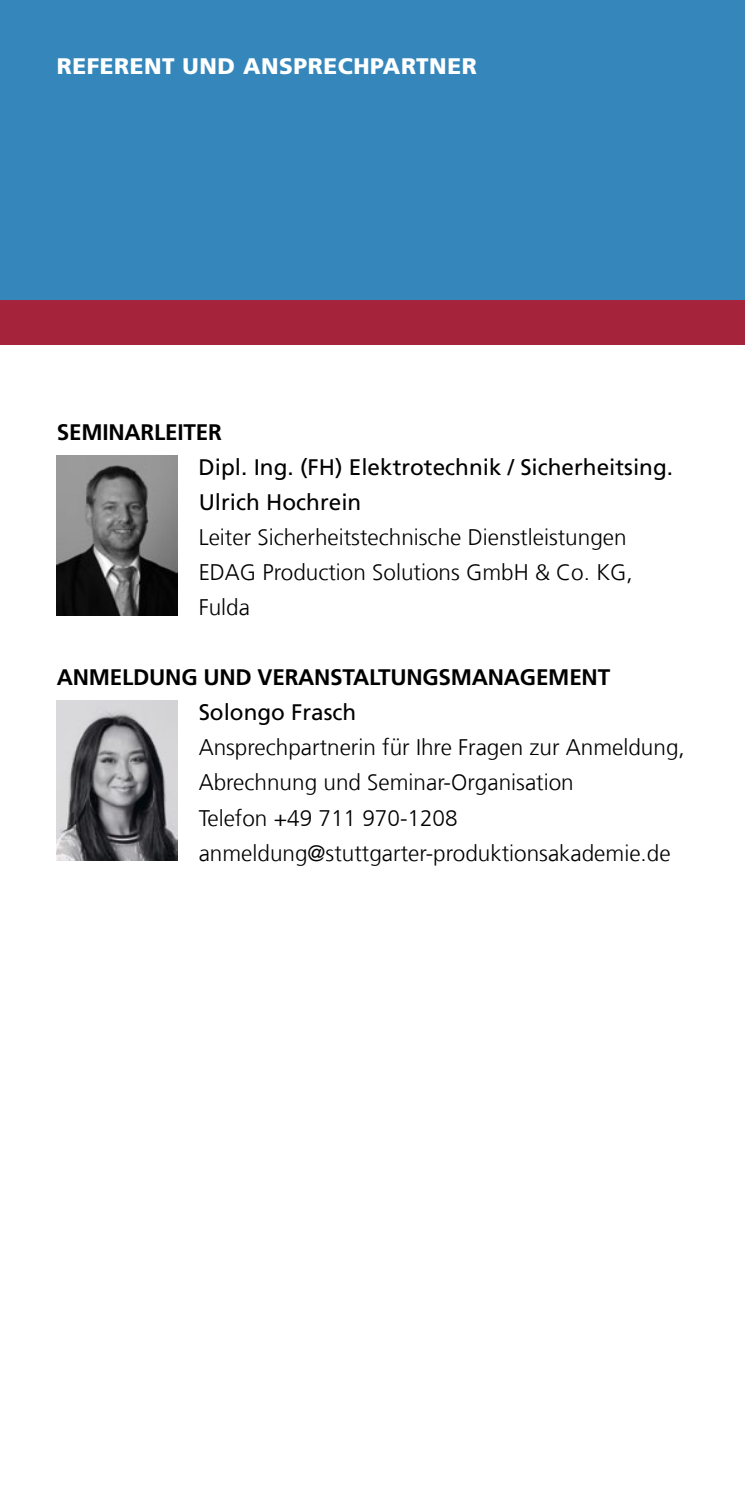
<style>
.page{position:relative;width:745px;height:1489px;background:#fff}
.page>*{position:absolute;margin:0;border:0;box-sizing:border-box;transform-origin:0 0}
.t1{font:300 22.5px/35px "Frutiger LT Com";color:#000}
.t2{font:22.5px/35px "Frutiger LT Com";color:#000}
.t3{font:700 22.5px "Frutiger LT Com";letter-spacing:-.01em;color:#000}
.t4{font:900 22.5px "Frutiger LT Com";letter-spacing:.025em;color:#fff}
</style>
<div class="page">
<div style="left:0;top:0;width:744px;height:340px;background:#3587bb"></div>
<div style="left:0;top:300px;width:744px;height:44px;background:#a5243b"></div>
<img style="left:57px;top:456px;width:120px;height:159px">
<img style="left:57px;top:701px;width:120px;height:159px">
<p class="t4" style="left:57px;top:52px;width:421px">REFERENT UND ANSPRECHPARTNER</p>
<p class="t3" style="left:57px;top:419px;width:166px">SEMINARLEITER</p>
<p class="t2" style="left:198px;top:450px;width:475px">Dipl. Ing. (FH) Elektrotechnik / Sicherheitsing.<br>Ulrich Hochrein</p>
<p class="t1" style="left:198px;top:520px;width:435px">Leiter Sicherheitstechnische Dienstleistungen<br>EDAG Production Solutions GmbH &amp; Co. KG,<br>Fulda</p>
<p class="t3" style="left:57px;top:664px;width:554px">ANMELDUNG UND VERANSTALTUNGSMANAGEMENT</p>
<p class="t2" style="left:198px;top:695px;width:159px">Solongo Frasch</p>
<p class="t1" style="left:198px;top:730px;width:487px">Ansprechpartnerin für Ihre Fragen zur Anmeldung, Abrechnung und Seminar-Organisation<br>Telefon +49 711 970-1208 anmeldung@stuttgarter-produktionsakademie.de</p>
</div>
